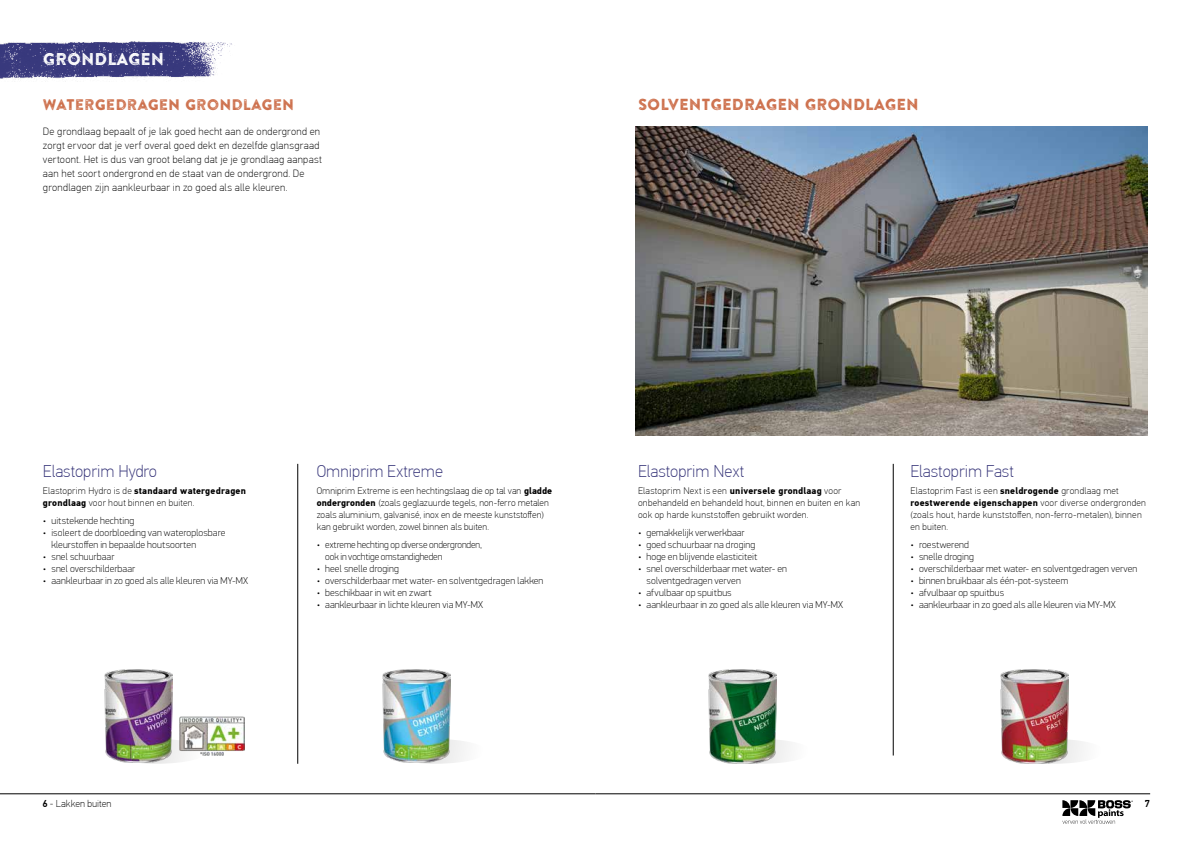
<style>
.page{position:relative;width:1191px;height:842px;background:#fff}
.page>*{position:absolute;margin:0;border:0;box-sizing:border-box;transform-origin:0 0}
.t1{font:100 17px "PF Din Text Pro";color:#353378}
.t2{font:17px "Brandon Printed Two";color:#fff}
.t3{font:16px "Brandon Printed Two";color:#cd6f4b}
.t4{font:15.3px "Brandon Printed Two";color:#cd6f4b}
.t5{font:100 10.5px/14px "PF Din Text Pro";letter-spacing:.025em;color:#000}
.t6{font:100 10px/12px "PFDIN Display Pro";letter-spacing:.01em;color:#000}
.t7{font:100 10px/12px "PFDIN Display Pro";letter-spacing:.01em;color:#000;scale:.96 1}
.t8{font:100 10px "PF Din Text Pro";color:#000}
.t9{font:500 10px "PF Din Text Pro";color:#000}
.t10{font:100 9.5px/12px "PF Din Text Pro";letter-spacing:.015em;color:#000}
.s1{font-weight:700}
.s2{font-weight:500}
</style>
<div class="page">
<hr style="left:0;top:793px;width:595px;height:1px;background:#000">
<hr style="left:595px;top:793px;width:555px;height:1px;background:#000">
<svg style="left:1062px;top:800px;width:70px;height:24px"></svg>
<img style="left:0;top:41px;width:232px;height:41px">
<hr style="left:297px;top:464px;width:1px;height:300px;background:#000">
<div style="left:106px;top:739px;width:102px;height:25px;background:#f2f2f2;border-radius:50%"></div>
<img style="left:105px;top:669px;width:68px;height:94px">
<div style="left:385px;top:739px;width:102px;height:25px;background:#f6f6f6;border-radius:50%"></div>
<img style="left:383px;top:669px;width:68px;height:94px">
<hr style="left:893px;top:464px;width:1px;height:291px;background:#000">
<div style="left:710px;top:739px;width:102px;height:25px;background:#f6f6f6;border-radius:50%"></div>
<div style="left:1003px;top:739px;width:102px;height:25px;background:#f5f5f5;border-radius:50%"></div>
<img style="left:708px;top:670px;width:68px;height:93px">
<img style="left:1000px;top:670px;width:68px;height:93px">
<img style="left:636px;top:127px;width:511px;height:308px">
<img style="left:179px;top:716px;width:65px;height:39px">
<h1 class="t2" style="left:43px;top:49px;width:123px">GRONDLAGEN</h1>
<h3 class="t4" style="left:43px;top:95px;width:253px">WATERGEDRAGEN GRONDLAGEN</h3>
<p class="t5" style="left:43px;top:124px;width:280px">De grondlaag bepaalt of je lak goed hecht aan de ondergrond en zorgt ervoor dat je verf overal goed dekt en dezelfde glansgraad vertoont. Het is dus van groot belang dat je je grondlaag aanpast aan het soort ondergrond en de staat van de ondergrond. De grondlagen zijn aankleurbaar in zo goed als alle kleuren.</p>
<h2 class="t3" style="left:638px;top:95px;width:282px">SOLVENTGEDRAGEN GRONDLAGEN</h2>
<h1 class="t1" style="left:43px;top:461px;width:115px">Elastoprim Hydro</h1>
<p class="t10" style="left:43px;top:485px;width:204px">Elastoprim Hydro is de <span class="s1">standaard watergedragen grondlaag</span> voor hout binnen en buiten.</p>
<p class="t6" style="left:43px;top:515px;width:93px">• uitstekende hechting</p>
<p class="t6" style="left:51px;top:527px;width:175px;text-indent:-8px">• isoleert de doorbloeding van wateroplosbare kleurstoffen in bepaalde houtsoorten</p>
<p class="t6" style="left:43px;top:551px;width:73px">• snel schuurbaar</p>
<p class="t6" style="left:43px;top:563px;width:94px">• snel overschilderbaar</p>
<p class="t6" style="left:43px;top:575px;width:207px">• aankleurbaar in zo goed als alle kleuren via MY-MX</p>
<h1 class="t1" style="left:317px;top:461px;width:128px">Omniprim Extreme</h1>
<p class="t10" style="left:317px;top:485px;width:237px">Omniprim Extreme is een hechtingslaag die op tal van <span class="s1">gladde ondergronden</span> (zoals geglazuurde tegels, non-ferro metalen zoals aluminium, galvanisé, inox en de meeste kunststoffen) kan gebruikt worden, zowel binnen als buiten.</p>
<p class="t7" style="left:325px;top:539px;width:165px;text-indent:-9px">• extreme hechting op diverse ondergronden, ook in vochtige omstandigheden</p>
<p class="t6" style="left:317px;top:563px;width:84px">• heel snelle droging</p>
<p class="t6" style="left:317px;top:575px;width:228px">• overschilderbaar met water- en solventgedragen lakken</p>
<p class="t6" style="left:317px;top:587px;width:117px">• beschikbaar in wit en zwart</p>
<p class="t6" style="left:317px;top:599px;width:168px">• aankleurbaar in lichte kleuren via MY-MX</p>
<h1 class="t1" style="left:638px;top:461px;width:108px">Elastoprim Next</h1>
<p class="t10" style="left:638px;top:485px;width:224px">Elastoprim Next is een <span class="s1">universele grondlaag</span> voor onbehandeld en behandeld hout, binnen en buiten en kan ook op harde kunststoffen gebruikt worden.</p>
<p class="t6" style="left:638px;top:527px;width:108px">• gemakkelijk verwerkbaar</p>
<p class="t6" style="left:638px;top:539px;width:119px">• goed schuurbaar na droging</p>
<p class="t6" style="left:638px;top:551px;width:121px">• hoge en blijvende elasticiteit</p>
<p class="t6" style="left:646px;top:563px;width:142px;text-indent:-8px">• snel overschilderbaar met water- en solventgedragen verven</p>
<p class="t6" style="left:638px;top:587px;width:95px">• afvulbaar op spuitbus</p>
<p class="t6" style="left:638px;top:599px;width:207px">• aankleurbaar in zo goed als alle kleuren via MY-MX</p>
<h1 class="t1" style="left:910px;top:461px;width:105px">Elastoprim Fast</h1>
<p class="t10" style="left:910px;top:485px;width:237px">Elastoprim Fast is een <span class="s1">sneldrogende</span> grondlaag met <span class="s1">roestwerende eigenschappen</span> voor diverse ondergronden (zoals hout, harde kunststoffen, non-ferro-metalen), binnen en buiten.</p>
<p class="t6" style="left:910px;top:539px;width:60px">• roestwerend</p>
<p class="t6" style="left:910px;top:551px;width:65px">• snelle droging</p>
<p class="t6" style="left:910px;top:563px;width:228px">• overschilderbaar met water- en solventgedragen verven</p>
<p class="t6" style="left:910px;top:575px;width:159px">• binnen bruikbaar als één-pot-systeem</p>
<p class="t6" style="left:910px;top:587px;width:95px">• afvulbaar op spuitbus</p>
<p class="t6" style="left:910px;top:599px;width:207px">• aankleurbaar in zo goed als alle kleuren via MY-MX</p>
<p class="t8" style="left:43px;top:798px;width:71px"><span class="s2">6</span> - Lakken buiten</p>
<p class="t9" style="left:1144px;top:798px;width:7px">7</p>
</div>
